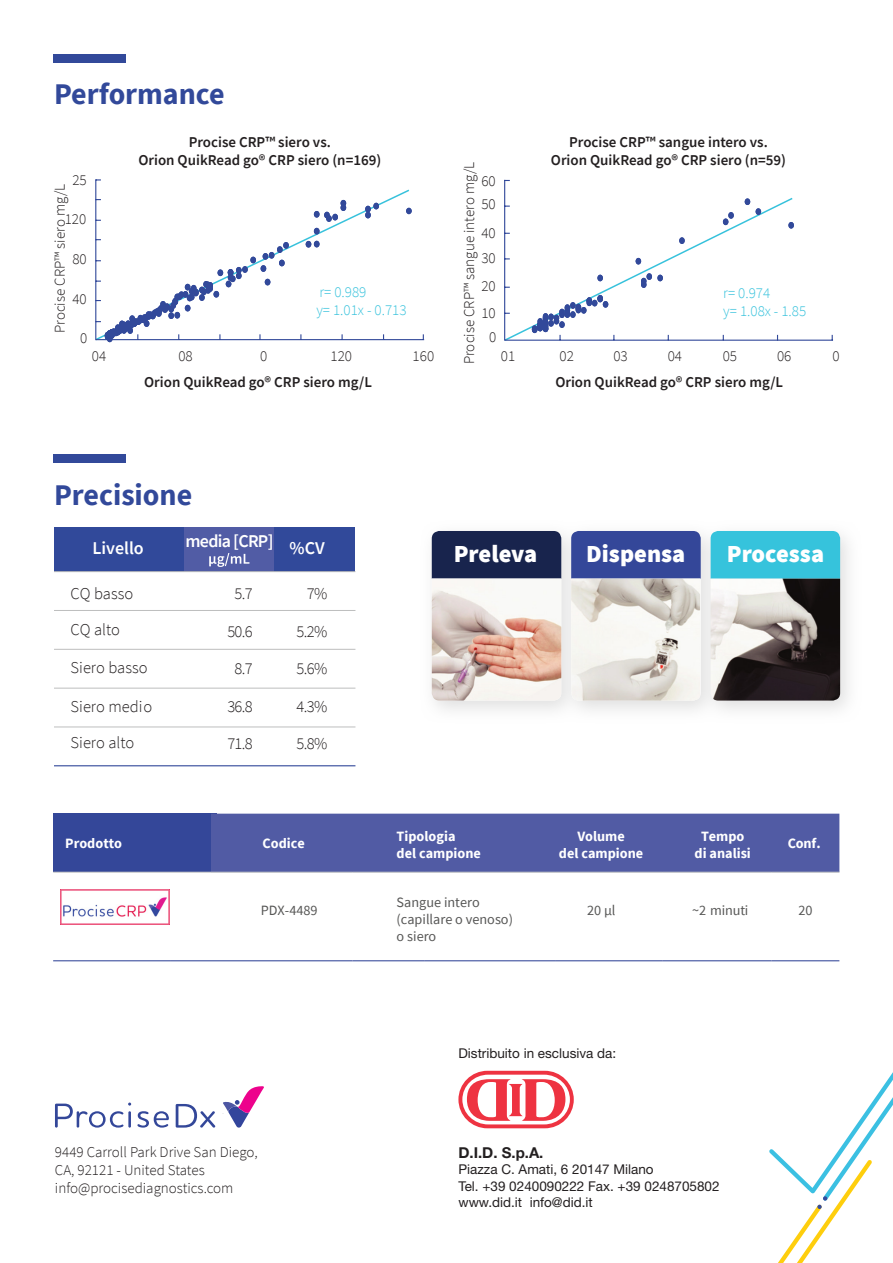
<style>
.page{position:relative;width:893px;height:1263px;background:#fff}
.page>*{position:absolute;margin:0;border:0;box-sizing:border-box;transform-origin:0 0}
.t1{font:700 30px "Source Sans Pro";color:#32499a}
.t2{font:900 24.45px "Source Sans Pro";color:#fff}
.t3{font:600 18px "Source Sans Pro";color:#fff}
.t4{font:600 18px "Source Sans Pro";letter-spacing:-.04em;color:#fff}
.t5{font:300 16.5px "Source Sans Pro";color:#231f20}
.t6{font:300 15px/23.7px "Source Sans Pro";color:#231f20}
.t7{font:600 15px "Source Sans Pro";color:#231f20}
.t8{font:300 15px/18px "Source Sans Pro";color:#37c2dc}
.t9{font:700 15px "Helvetica Neue";color:#231f20}
.t10{font:700 14.25px/17.1px "Source Sans Pro";color:#fff;text-align:center}
.t11{font:14.25px/17.1px "Source Sans Pro";color:#575756}
.t12{font:13.5px "Helvetica Neue";color:#231f20}
</style>
<div class="page">
<div style="left:54px;top:54px;width:72px;height:9px;background:#32499a"></div>
<div style="left:53px;top:454px;width:73px;height:9px;background:#32499a"></div>
<svg style="left:769px;top:1072px;width:124px;height:191px"></svg>
<svg style="left:95px;top:179px;width:330px;height:162px"></svg>
<svg style="left:504px;top:179px;width:329px;height:162px"></svg>
<div style="left:184px;top:527px;width:91px;height:44px;background:#515ca5"></div>
<div style="left:274px;top:527px;width:81px;height:44px;background:#31499a"></div>
<div style="left:54px;top:527px;width:130px;height:44px;background:#31499a"></div>
<svg style="left:209px;top:553px;width:40px;height:14px"></svg>
<hr style="left:54px;top:571px;width:301px;height:1px;background:#bdbebe">
<hr style="left:54px;top:610px;width:301px;height:1px;background:#bdbebe">
<hr style="left:54px;top:649px;width:301px;height:1px;background:#bdbebe">
<hr style="left:54px;top:688px;width:301px;height:1px;background:#bdbebe">
<hr style="left:54px;top:727px;width:301px;height:1px;background:#bdbebe">
<hr style="left:54px;top:765px;width:301px;height:1px;background:#32499a">
<div style="left:53px;top:814px;width:164px;height:58px;background:#344799"></div>
<div style="left:211px;top:814px;width:628px;height:58px;background:#515ba4"></div>
<hr style="left:53px;top:872px;width:118px;height:1px;background:#bcbec0">
<hr style="left:171px;top:872px;width:181px;height:1px;background:#bcbec0">
<hr style="left:352px;top:872px;width:73px;height:1px;background:#bcbec0">
<hr style="left:425px;top:872px;width:130px;height:1px;background:#bcbec0">
<hr style="left:555px;top:872px;width:108px;height:1px;background:#bcbec0">
<hr style="left:663px;top:872px;width:109px;height:1px;background:#bcbec0">
<hr style="left:772px;top:872px;width:67px;height:1px;background:#bcbec0">
<hr style="left:171px;top:960px;width:181px;height:1px;background:#344799">
<hr style="left:352px;top:960px;width:73px;height:1px;background:#344799">
<hr style="left:425px;top:960px;width:130px;height:1px;background:#344799">
<hr style="left:555px;top:960px;width:108px;height:1px;background:#344799">
<hr style="left:663px;top:960px;width:109px;height:1px;background:#344799">
<hr style="left:772px;top:960px;width:67px;height:1px;background:#344799">
<hr style="left:53px;top:960px;width:118px;height:1px;background:#344799">
<svg style="left:431px;top:530px;width:418px;height:181px;fill:#eee"></svg>
<div style="left:711px;top:531px;width:129px;height:48px;background:#36c3dc"></div>
<img style="left:711px;top:579px;width:129px;height:121px">
<div style="left:432px;top:531px;width:129px;height:48px;background:#18244d"></div>
<img style="left:432px;top:579px;width:129px;height:121px">
<div style="left:571px;top:531px;width:130px;height:169px;background:#344799"></div>
<img style="left:571px;top:579px;width:129px;height:121px">
<svg style="left:458px;top:1071px;width:116px;height:57px"></svg>
<svg style="left:462px;top:1075px;width:108px;height:49px"></svg>
<svg style="left:55px;top:1102px;width:76px;height:25px"></svg>
<hr style="left:128px;top:1111px;width:3px;height:16px;background:#334799">
<svg style="left:137px;top:1111px;width:32px;height:16px"></svg>
<svg style="left:176px;top:1104px;width:39px;height:23px"></svg>
<svg style="left:222px;top:1086px;width:42px;height:41px"></svg>
<img style="left:60px;top:889px;width:109px;height:35px">
<p class="t1" style="left:54px;top:74px;width:172px">Performance</p>
<p class="t6" style="left:72px;top:168px;width:16px">25</p>
<p class="t6" style="left:65px;top:207px;width:23px">120</p>
<p class="t6" style="left:72px;top:247px;width:16px">80</p>
<p class="t6" style="left:72px;top:287px;width:16px">40</p>
<p class="t6" style="left:80px;top:326px;width:9px">0</p>
<p class="t6" style="left:48px;top:333px;width:151px;rotate:-90deg">Procise CRP™ siero mg/L</p>
<p class="t7" style="left:189px;top:132px;width:144px">Procise CRP™ siero vs.</p>
<p class="t7" style="left:138px;top:150px;width:244px">Orion QuikRead go® CRP siero (n=169)</p>
<p class="t8" style="left:316px;top:283px;width:92px">r= 0.989<br>y= 1.01x - 0.713</p>
<p class="t6" style="left:92px;top:344px;width:16px">04</p>
<p class="t6" style="left:178px;top:344px;width:16px">08</p>
<p class="t6" style="left:260px;top:344px;width:9px">0</p>
<p class="t6" style="left:331px;top:344px;width:23px">120</p>
<p class="t6" style="left:413px;top:344px;width:23px">160</p>
<p class="t7" style="left:569px;top:132px;width:200px">Procise CRP™ sangue intero vs.</p>
<p class="t7" style="left:551px;top:150px;width:237px">Orion QuikRead go® CRP siero (n=59)</p>
<p class="t6" style="left:457px;top:364px;width:204px;rotate:-90deg">Procise CRP™ sangue intero mg/L</p>
<p class="t6" style="left:481px;top:169px;width:16px">60<br>50</p>
<p class="t6" style="left:481px;top:220px;width:16px;line-height:25.2px">40<br>30</p>
<p class="t6" style="left:481px;top:272px;width:16px;line-height:27.2px">20<br>10</p>
<p class="t6" style="left:489px;top:325px;width:9px">0</p>
<p class="t8" style="left:723px;top:284px;width:84px">r= 0.974<br>y= 1.08x - 1.85</p>
<p class="t6" style="left:501px;top:345px;width:16px">01</p>
<p class="t6" style="left:560px;top:345px;width:16px">02</p>
<p class="t6" style="left:613px;top:345px;width:16px">03</p>
<p class="t6" style="left:668px;top:345px;width:16px">04</p>
<p class="t6" style="left:723px;top:345px;width:16px">05</p>
<p class="t6" style="left:777px;top:345px;width:16px">06</p>
<p class="t6" style="left:832px;top:345px;width:9px">0</p>
<p class="t7" style="left:144px;top:372px;width:229px">Orion QuikRead go® CRP siero mg/L</p>
<p class="t7" style="left:555px;top:372px;width:229px">Orion QuikRead go® CRP siero mg/L</p>
<p class="t1" style="left:54px;top:474px;width:140px">Precisione</p>
<p class="t3" style="left:92px;top:536px;width:53px">Livello</p>
<p class="t5" style="left:71px;top:583px;width:64px">CQ basso</p>
<p class="t5" style="left:71px;top:619px;width:51px">CQ alto</p>
<p class="t5" style="left:71px;top:657px;width:78px">Siero basso</p>
<p class="t5" style="left:71px;top:696px;width:83px">Siero medio</p>
<p class="t5" style="left:71px;top:733px;width:65px">Siero alto</p>
<p class="t4" style="left:186px;top:529px;width:90px">media [CRP]</p>
<p class="t5" style="left:235px;top:583px;width:20px">5.7</p>
<p class="t5" style="left:227px;top:621px;width:27px">50.6</p>
<p class="t5" style="left:235px;top:658px;width:20px">8.7</p>
<p class="t5" style="left:227px;top:696px;width:27px">36.8</p>
<p class="t5" style="left:227px;top:733px;width:27px">71.8</p>
<p class="t3" style="left:290px;top:536px;width:37px">%CV</p>
<p class="t5" style="left:307px;top:583px;width:22px">7%</p>
<p class="t5" style="left:297px;top:621px;width:32px">5.2%</p>
<p class="t5" style="left:297px;top:658px;width:32px">5.6%</p>
<p class="t5" style="left:297px;top:696px;width:32px">4.3%</p>
<p class="t5" style="left:297px;top:733px;width:32px">5.8%</p>
<p class="t2" style="left:454px;top:537px;width:85px">Preleva</p>
<p class="t2" style="left:586px;top:537px;width:101px">Dispensa</p>
<p class="t2" style="left:727px;top:537px;width:99px">Processa</p>
<p class="t10" style="left:65px;top:835px;width:58px">Prodotto</p>
<p class="t10" style="left:262px;top:835px;width:44px">Codice</p>
<p class="t10" style="left:397px;top:828px;width:86px;text-align:left">Tipologia<br>del campione</p>
<p class="t10" style="left:559px;top:828px;width:86px">Volume<br>del campione</p>
<p class="t10" style="left:695px;top:828px;width:58px">Tempo di analisi</p>
<p class="t10" style="left:788px;top:835px;width:34px">Conf.</p>
<p class="t11" style="left:261px;top:902px;width:58px">PDX-4489</p>
<p class="t11" style="left:397px;top:893px;width:118px">Sangue intero (capillare o venoso) o siero</p>
<p class="t11" style="left:587px;top:902px;width:30px">20 μl</p>
<p class="t11" style="left:692px;top:902px;width:58px">~2 minuti</p>
<p class="t11" style="left:798px;top:902px;width:15px">20</p>
<p class="t6" style="left:55px;top:1140px;width:204px">9449 Carroll Park Drive San Diego,</p>
<p class="t6" style="left:55px;top:1158px;width:151px">CA, 92121 - United States</p>
<p class="t6" style="left:55px;top:1176px;width:180px">info@procisediagnostics.com</p>
<p class="t12" style="left:458px;top:1045px;width:159px">Distribuito in esclusiva da:</p>
<p class="t9" style="left:458px;top:1143px;width:87px">D.I.D. S.p.A.</p>
<p class="t12" style="left:458px;top:1161px;width:197px">Piazza C. Amati, 6 20147 Milano</p>
<p class="t12" style="left:458px;top:1178px;width:263px">Tel. +39 0240090222 Fax. +39 0248705802</p>
<p class="t12" style="left:458px;top:1194px;width:136px">www.did.it info@did.it</p>
</div>
